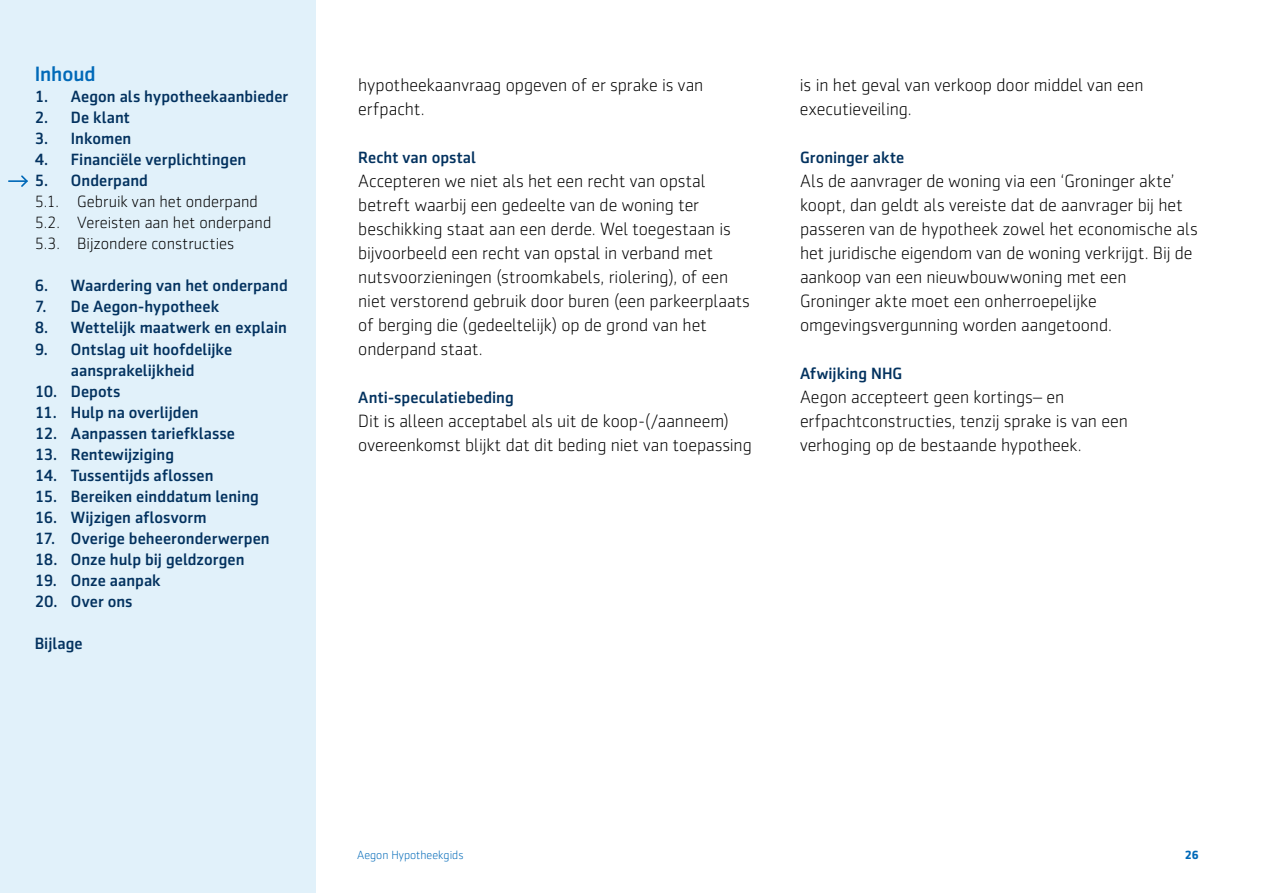
<style>
.page{position:relative;width:1263px;height:893px;background:#fff}
.page>*{position:absolute;margin:0;border:0;box-sizing:border-box;transform-origin:0 0}
.t1{font:500 21px "Sentico Sans DT";letter-spacing:-.005em;color:#0069b8}
.t2{font:300 18px/24px "Sentico Sans DT";letter-spacing:-.005em;color:#000}
.t3{font:500 16.5px/21px "Sentico Sans DT";letter-spacing:.005em;color:#03325f;text-align:center}
.t4{font:300 16.5px/21px "Sentico Sans DT";color:#000}
.t5{font:300 12px "Sentico Sans DT";color:#0069b8}
.t6{font:700 12px "Sentico Sans DT";color:#0069b8}
</style>
<div class="page">
<div style="left:0;top:0;width:316px;height:893px;background:#e1f1fa"></div>
<svg style="left:21px;top:175px;width:6px;height:12px"></svg>
<hr style="left:8px;top:180px;width:20px;height:2px;background:#0069b8">
<p class="t1" style="left:35px;top:63px;width:63px">Inhoud</p>
<p class="t3" style="left:35px;top:86px;width:255px">1. Aegon als hypotheekaanbieder</p>
<p class="t3" style="left:35px;top:107px;width:97px">2. De klant</p>
<p class="t3" style="left:35px;top:128px;width:98px">3. Inkomen</p>
<p class="t3" style="left:35px;top:149px;width:213px">4. Financiële verplichtingen</p>
<p class="t3" style="left:35px;top:170px;width:115px">5. Onderpand</p>
<p class="t4" style="left:35px;top:192px;width:238px">5.1. Gebruik van het onderpand<br>5.2. Vereisten aan het onderpand<br>5.3. Bijzondere constructies</p>
<p class="t3" style="left:35px;top:275px;width:255px">6. Waardering van het onderpand</p>
<p class="t3" style="left:35px;top:296px;width:186px">7. De Aegon-hypotheek</p>
<p class="t3" style="left:35px;top:317px;width:254px">8. Wettelijk maatwerk en explain</p>
<p class="t3" style="left:35px;top:338px;width:199px">9. Ontslag uit hoofdelijke aansprakelijkheid</p>
<p class="t3" style="left:35px;top:380px;width:87px">10. Depots</p>
<p class="t3" style="left:35px;top:401px;width:165px">11. Hulp na overlijden</p>
<p class="t3" style="left:35px;top:422px;width:202px">12. Aanpassen tariefklasse</p>
<p class="t3" style="left:35px;top:443px;width:141px">13. Rentewijziging</p>
<p class="t3" style="left:35px;top:464px;width:180px">14. Tussentijds aflossen</p>
<p class="t3" style="left:35px;top:485px;width:226px">15. Bereiken einddatum lening</p>
<p class="t3" style="left:35px;top:506px;width:173px">16. Wijzigen aflosvorm</p>
<p class="t3" style="left:35px;top:527px;width:236px">17. Overige beheeronderwerpen</p>
<p class="t3" style="left:35px;top:548px;width:211px">18. Onze hulp bij geldzorgen</p>
<p class="t3" style="left:35px;top:569px;width:128px">19. Onze aanpak</p>
<p class="t3" style="left:35px;top:590px;width:99px">20. Over ons</p>
<p class="t3" style="left:35px;top:632px;width:49px">Bijlage</p>
<p class="t2" style="left:358px;top:73px;width:347px">hypotheekaanvraag opgeven of er sprake is van erfpacht.</p>
<p class="t3" style="left:358px;top:146px;width:119px">Recht van opstal</p>
<p class="t2" style="left:358px;top:169px;width:393px">Accepteren we niet als het een recht van opstal betreft waarbij een gedeelte van de woning ter beschikking staat aan een derde. Wel toegestaan is bijvoorbeeld een recht van opstal in verband met nutsvoorzieningen (stroomkabels, riolering), of een niet verstorend gebruik door buren (een parkeerplaats of berging die (gedeeltelijk) op de grond van het onderpand staat.</p>
<p class="t3" style="left:358px;top:386px;width:157px">Anti-speculatiebeding</p>
<p class="t2" style="left:358px;top:409px;width:395px">Dit is alleen acceptabel als uit de koop-(/aanneem) overeenkomst blijkt dat dit beding niet van toepassing</p>
<p class="t2" style="left:800px;top:73px;width:345px">is in het geval van verkoop door middel van een executieveiling.</p>
<p class="t3" style="left:800px;top:146px;width:106px">Groninger akte</p>
<p class="t2" style="left:800px;top:169px;width:399px">Als de aanvrager de woning via een ‘Groninger akte’ koopt, dan geldt als vereiste dat de aanvrager bij het passeren van de hypotheek zowel het economische als het juridische eigendom van de woning verkrijgt. Bij de aankoop van een nieuwbouwwoning met een Groninger akte moet een onherroepelijke omgevingsvergunning worden aangetoond.</p>
<p class="t3" style="left:800px;top:362px;width:104px">Afwijking NHG</p>
<p class="t2" style="left:800px;top:385px;width:329px">Aegon accepteert geen kortings– en erfpachtconstructies, tenzij sprake is van een verhoging op de bestaande hypotheek.</p>
<p class="t5" style="left:357px;top:848px;width:108px">Aegon Hypotheekgids</p>
<p class="t6" style="left:1185px;top:847px;width:16px">26</p>
</div>
